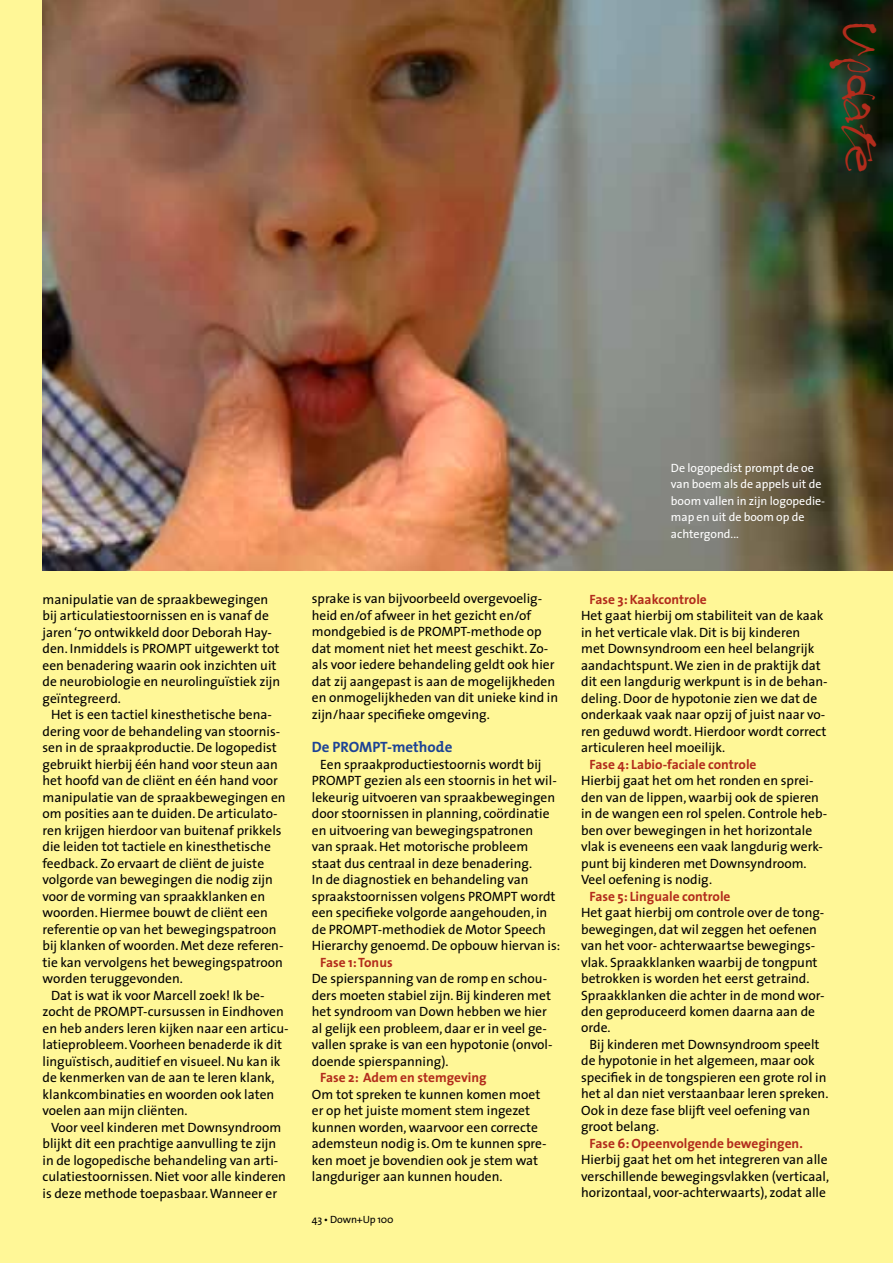
<style>
.page{position:relative;width:893px;height:1263px;background:#fff797}
.page>*{position:absolute;margin:0;border:0;box-sizing:border-box;transform-origin:0 0}
.t1{font:48px "Treefrog";color:#b22c1c}
.t2{font:700 15px "The Mix";color:#1d4395}
.t3{font:13.5px/16.5px "The Sans";color:#000}
.t4{font:700 13.5px "The Sans";color:#b22c1c}
.t5{font:12px/16.5px "The Sans";color:#fff}
.t6{font:10.5px "The Sans";letter-spacing:-.01em;color:#000}
</style>
<div class="page">
<img style="left:43px;top:0;width:850px;height:571px">
<h1 class="t1" style="left:883px;top:21px;width:153px;rotate:90deg">Update</h1>
<p class="t3" style="left:43px;top:590px;width:239px">manipulatie van de spraakbewegingen bij articulatiestoornissen en is vanaf de jaren ‘70 ontwikkeld door Deborah Hay&shy;den. Inmiddels is PROMPT uitgewerkt tot een benadering waarin ook inzichten uit de neurobiologie en neurolinguïstiek zijn geïntegreerd.</p>
<p class="t3" style="left:51px;top:706px;width:223px">Het is een tactiel kinesthetische bena-</p>
<p class="t3" style="left:43px;top:722px;width:239px">dering voor de behandeling van stoornis-</p>
<p class="t3" style="left:43px;top:739px;width:236px">sen in de spraakproductie. De logopedist</p>
<p class="t3" style="left:43px;top:755px;width:237px">gebruikt hierbij één hand voor steun aan</p>
<p class="t3" style="left:43px;top:772px;width:237px">het hoofd van de cliënt en één hand voor</p>
<p class="t3" style="left:43px;top:788px;width:245px">manipulatie van de spraakbewegingen en</p>
<p class="t3" style="left:43px;top:805px;width:237px">om posities aan te duiden. De articulato-</p>
<p class="t3" style="left:43px;top:821px;width:241px">ren krijgen hierdoor van buitenaf prikkels</p>
<p class="t3" style="left:43px;top:838px;width:230px">die leiden tot tactiele en kinesthetische</p>
<p class="t3" style="left:43px;top:854px;width:223px">feedback. Zo ervaart de cliënt de juiste</p>
<p class="t3" style="left:43px;top:871px;width:232px">volgorde van bewegingen die nodig zijn</p>
<p class="t3" style="left:43px;top:887px;width:224px">voor de vorming van spraakklanken en</p>
<p class="t3" style="left:43px;top:904px;width:227px">woorden. Hiermee bouwt de cliënt een</p>
<p class="t3" style="left:43px;top:920px;width:235px">referentie op van het bewegingspatroon</p>
<p class="t3" style="left:43px;top:937px;width:242px">bij klanken of woorden. Met deze referen-</p>
<p class="t3" style="left:43px;top:953px;width:242px">tie kan vervolgens het bewegingspatroon</p>
<p class="t3" style="left:43px;top:970px;width:142px">worden teruggevonden.</p>
<p class="t3" style="left:51px;top:986px;width:215px">Dat is wat ik voor Marcell zoek! Ik be-</p>
<p class="t3" style="left:43px;top:1003px;width:243px">zocht de PROMPT-cursussen in Eindhoven</p>
<p class="t3" style="left:43px;top:1019px;width:248px">en heb anders leren kijken naar een articu-</p>
<p class="t3" style="left:43px;top:1036px;width:241px">latieprobleem. Voorheen benaderde ik dit</p>
<p class="t3" style="left:43px;top:1052px;width:240px">linguïstisch, auditief en visueel. Nu kan ik</p>
<p class="t3" style="left:43px;top:1069px;width:234px">de kenmerken van de aan te leren klank,</p>
<p class="t3" style="left:43px;top:1085px;width:233px">klankcombinaties en woorden ook laten</p>
<p class="t3" style="left:43px;top:1102px;width:147px">voelen aan mijn cliënten.</p>
<p class="t3" style="left:51px;top:1118px;width:232px">Voor veel kinderen met Downsyndroom</p>
<p class="t3" style="left:43px;top:1135px;width:235px">blijkt dit een prachtige aanvulling te zijn</p>
<p class="t3" style="left:43px;top:1151px;width:237px">in de logopedische behandeling van arti-</p>
<p class="t3" style="left:43px;top:1168px;width:245px">culatiestoornissen. Niet voor alle kinderen</p>
<p class="t3" style="left:43px;top:1184px;width:236px">is deze methode toepasbaar. Wanneer er</p>
<p class="t3" style="left:312px;top:590px;width:248px">sprake is van bijvoorbeeld overgevoelig&shy;heid en/of afweer in het gezicht en/of mondgebied is de PROMPT-methode op dat moment niet het meest geschikt. Zo&shy;als voor iedere behandeling geldt ook hier dat zij aangepast is aan de mogelijkheden en onmogelijkheden van dit unieke kind in zijn/haar specifieke omgeving.</p>
<p class="t2" style="left:312px;top:734px;width:142px">De PROMPT-methode</p>
<p class="t3" style="left:312px;top:755px;width:250px;text-indent:8px">Een spraakproductiestoornis wordt bij PROMPT gezien als een stoornis in het wil&shy;lekeurig uitvoeren van spraakbewegingen door stoornissen in planning, coördinatie en uitvoering van bewegingspatronen<br>van spraak. Het motorische probleem staat dus centraal in deze benadering.<br>In de diagnostiek en behandeling van spraakstoornissen volgens PROMPT wordt een specifieke volgorde aangehouden, in de PROMPT-methodiek de Motor Speech Hierarchy genoemd. De opbouw hiervan is:</p>
<p class="t4" style="left:320px;top:951px;width:74px">Fase 1: Tonus</p>
<p class="t3" style="left:312px;top:970px;width:242px">De spierspanning van de romp en schou&shy;ders moeten stabiel zijn. Bij kinderen met het syndroom van Down hebben we hier al gelijk een probleem, daar er in veel ge&shy;vallen sprake is van een hypotonie (onvol&shy;doende spierspanning).</p>
<p class="t4" style="left:320px;top:1066px;width:168px">Fase 2: Adem en stemgeving</p>
<p class="t3" style="left:312px;top:1085px;width:236px">Om tot spreken te kunnen komen moet er op het juiste moment stem ingezet kunnen worden, waarvoor een correcte ademsteun nodig is. Om te kunnen spre&shy;ken moet je bovendien ook je stem wat langduriger aan kunnen houden.</p>
<p class="t6" style="left:312px;top:1211px;width:83px">43 • Down+Up 100</p>
<p class="t5" style="left:671px;top:459px;width:155px">De logopedist prompt de oe van boem als de appels uit de boom vallen in zijn logopedie&shy;map en uit de boom op de achtergond...</p>
<p class="t4" style="left:590px;top:588px;width:119px">Fase 3: Kaakcontrole</p>
<p class="t3" style="left:581px;top:607px;width:248px">Het gaat hierbij om stabiliteit van de kaak in het verticale vlak. Dit is bij kinderen<br>met Downsyndroom een heel belangrijk aandachtspunt. We zien in de praktijk dat dit een langdurig werkpunt is in de behan&shy;deling. Door de hypotonie zien we dat de onderkaak vaak naar opzij of juist naar vo&shy;ren geduwd wordt. Hierdoor wordt correct articuleren heel moeilijk.</p>
<p class="t4" style="left:590px;top:753px;width:168px">Fase 4: Labio-faciale controle</p>
<p class="t3" style="left:581px;top:772px;width:248px">Hierbij gaat het om het ronden en sprei&shy;den van de lippen, waarbij ook de spieren in de wangen een rol spelen. Controle heb&shy;ben over bewegingen in het horizontale vlak is eveneens een vaak langdurig werk&shy;punt bij kinderen met Downsyndroom.<br>Veel oefening is nodig.</p>
<p class="t4" style="left:590px;top:884px;width:142px">Fase 5: Linguale controle</p>
<p class="t3" style="left:581px;top:904px;width:245px">Het gaat hierbij om controle over de tong&shy;bewegingen, dat wil zeggen het oefenen van het voor- achterwaartse bewegings&shy;vlak. Spraakklanken waarbij de tongpunt betrokken is worden het eerst getraind.<br>Spraakklanken die achter in de mond wor&shy;den geproduceerd komen daarna aan de orde.</p>
<p class="t3" style="left:581px;top:1036px;width:249px;text-indent:8px">Bij kinderen met Downsyndroom speelt de hypotonie in het algemeen, maar ook specifiek in de tongspieren een grote rol in het al dan niet verstaanbaar leren spreken.<br>Ook in deze fase blijft veel oefening van groot belang.</p>
<p class="t4" style="left:590px;top:1132px;width:215px">Fase 6: Opeenvolgende bewegingen.</p>
<p class="t3" style="left:581px;top:1151px;width:249px;text-align:justify">Hierbij gaat het om het integreren van alle verschillende bewegingsvlakken (verticaal, horizontaal, voor-achterwaarts), zodat alle</p>
</div>
